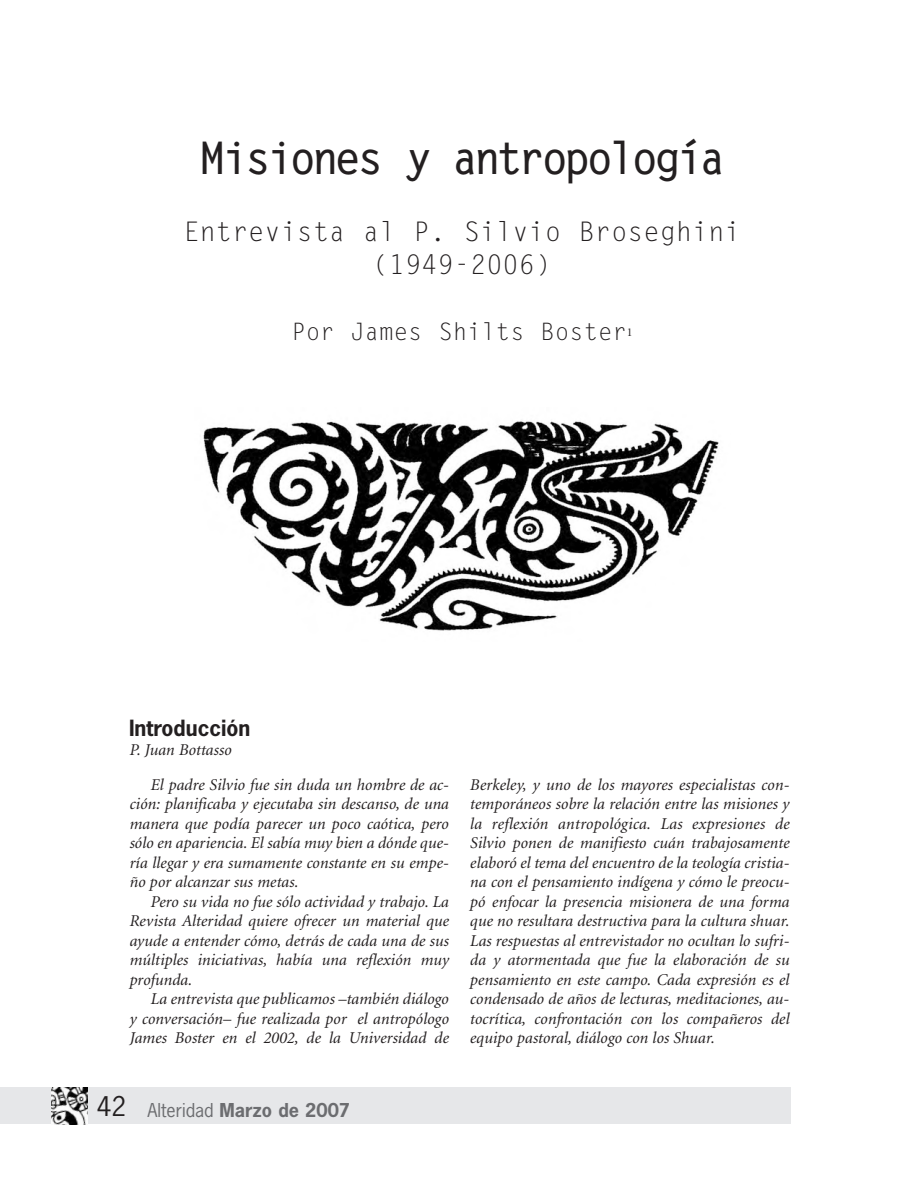
<style>
.page{position:relative;width:918px;height:1188px;background:#fff}
.page>*{position:absolute;margin:0;border:0;box-sizing:border-box;transform-origin:0 0}
.t1{font:700 45px "Letter Gothic";color:#231f20}
.t2{font:27px/33px "Letter Gothic";color:#231f20;text-align:center}
.t3{font:24px "Letter Gothic";color:#231f20}
.t4{font:700 21px "News Gothic";color:#231f20}
.t5{font:700 18px "News Gothic";color:#6c6d70}
.t6{font:italic 16.5px/19.5px "Minion";color:#231f20;text-align:justify}
.s1{font-weight:400;font-size:25.5px;color:#231f20}
.s2{font-weight:400}
</style>
<div class="page">
<div style="left:0;top:1087px;width:790px;height:37px;background:#e6e7e9"></div>
<img style="left:51px;top:1087px;width:37px;height:37px">
<img style="left:203px;top:421px;width:516px;height:210px">
<h1 class="t1" style="left:201px;top:132px;width:523px">Misiones y antropología</h1>
<h2 class="t2" style="left:183px;top:218px;width:559px">Entrevista al P. Silvio Broseghini (1949-2006)</h2>
<h3 class="t3" style="left:291px;top:323px;width:343px">Por James Shilts Boster<sup>1</sup></h3>
<p class="t4" style="left:129px;top:716px;width:123px">Introducción</p>
<p class="t6" style="left:150px;top:734px;width:300px;line-height:34.5px;text-indent:-21px">P. Juan Bottasso<br>El padre Silvio fue sin duda un hombre de ac-</p>
<p class="t6" style="left:129px;top:795px;width:321px">ción: planificaba y ejecutaba sin descanso, de una manera que podía parecer un poco caótica, pero sólo en apariencia. El sabía muy bien a dónde que&shy;ría llegar y era sumamente constante en su empe&shy;ño por alcanzar sus metas.</p>
<p class="t6" style="left:129px;top:893px;width:321px;text-indent:21px">Pero su vida no fue sólo actividad y trabajo. La Revista Alteridad quiere ofrecer un material que ayude a entender cómo, detrás de cada una de sus múltiples iniciativas, había una reflexión muy profunda.</p>
<p class="t6" style="left:129px;top:990px;width:321px;text-indent:21px">La entrevista que publicamos –también diálogo y conversación– fue realizada por el antropólogo James Boster en el 2002, de la Universidad de</p>
<p class="t5" style="left:97px;top:1100px;width:255px"><span class="s1">42</span> <span class="s2">Alteridad</span> Marzo de 2007</p>
<p class="t6" style="left:470px;top:776px;width:321px">Berkeley, y uno de los mayores especialistas con&shy;temporáneos sobre la relación entre las misiones y la reflexión antropológica. Las expresiones de Silvio ponen de manifiesto cuán trabajosamente elaboró el tema del encuentro de la teología cristia&shy;na con el pensamiento indígena y cómo le preocu&shy;pó enfocar la presencia misionera de una forma que no resultara destructiva para la cultura shuar.<br>Las respuestas al entrevistador no ocultan lo sufri&shy;da y atormentada que fue la elaboración de su pensamiento en este campo. Cada expresión es el condensado de años de lecturas, meditaciones, au&shy;tocrítica, confrontación con los compañeros del equipo pastoral, diálogo con los Shuar.</p>
</div>
